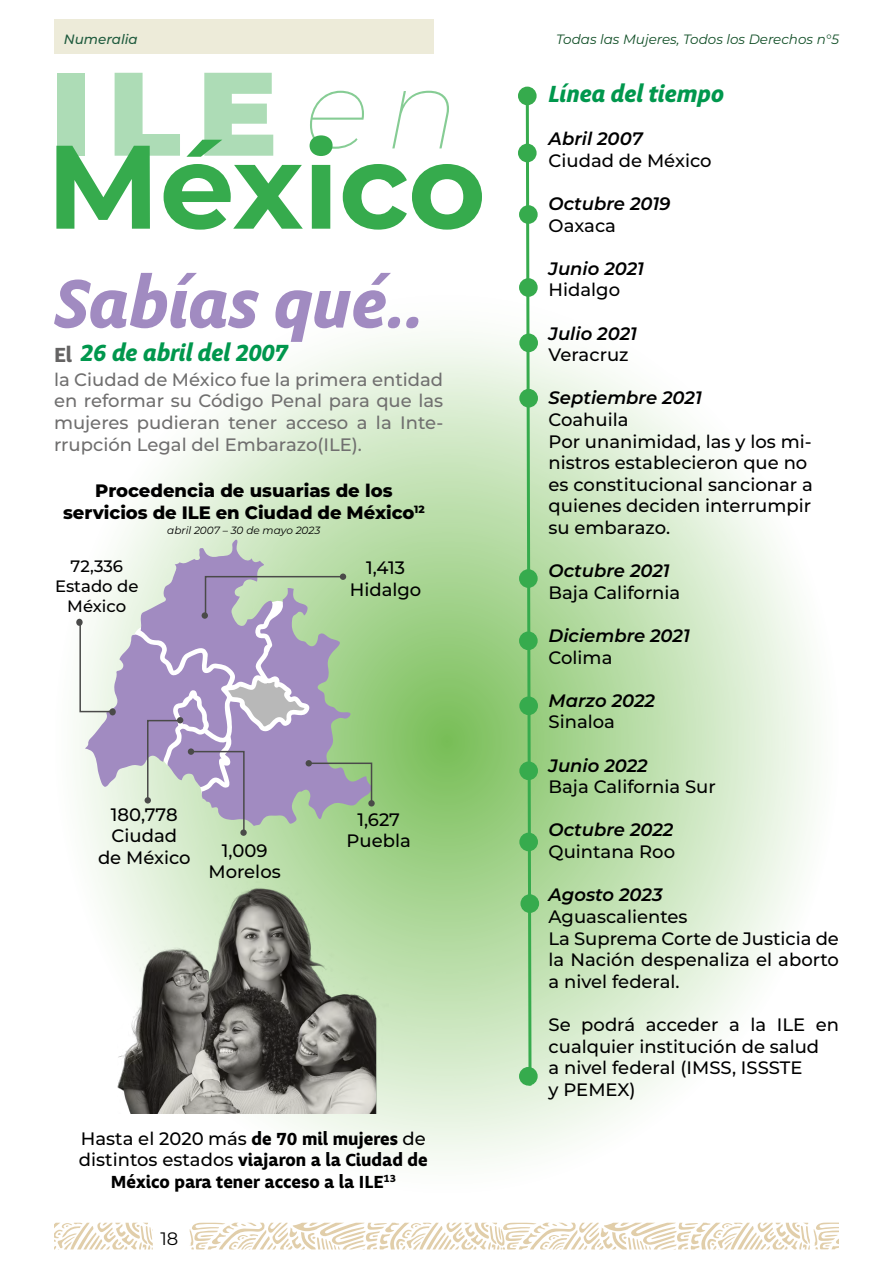
<style>
.page{position:relative;width:893px;height:1263px;background:#fff}
.page>*{position:absolute;margin:0;border:0;box-sizing:border-box;transform-origin:0 0}
.t1{font:700 118.5px "Montserrat";color:#36ab4d}
.t2{font:900 118.5px "Montserrat";color:#36ab4d}
.t3{font:italic 700 70.5px "Obliqua Sans";color:#a18bc1}
.t4{font:italic 700 24px "Obliqua Sans";color:#00974d}
.t5{font:500 18px/21.6px "Montserrat";color:#000;text-align:center}
.t6{font:500 18px/21.6px "Montserrat";color:#706f6f;text-align:justify}
.t7{font:italic 600 18px "Montserrat";color:#000}
.t8{font:700 18px/21.6px "Obliqua Sans";color:#000;text-align:center}
.t9{font:800 18px/21.6px "Montserrat";color:#000;text-align:center}
.t10{font:18px "Montserrat";color:#000}
.t11{font:500 16.5px/19.8px "Montserrat";color:#000;text-align:center}
.t12{font:italic 13.5px "Montserrat";color:#114f27}
.t13{font:italic 500 13.5px "Montserrat";color:#1f5b3e}
.t14{font:italic 10.5px "Montserrat";color:#000}
.s1{font-weight:100;font-style:italic;font-size:111px}
.s2{font-style:normal;font-size:21px;color:#646363}
.s3{font-family:"Obliqua Sans";font-weight:700}
.s4{font-family:"Montserrat";font-weight:500}
</style>
<div class="page">
<div style="left:54px;top:20px;width:380px;height:34px;background:#edebd9"></div>
<img style="left:76px;top:334px;width:739px;height:827px">
<svg style="left:524px;top:87px;width:9px;height:1001px;background:#98d197"></svg>
<div style="left:518px;top:87px;width:19px;height:18px;background:#36ab4d;border-radius:50%"></div>
<div style="left:518px;top:144px;width:19px;height:18px;background:#36ab4d;border-radius:50%"></div>
<div style="left:519px;top:205px;width:19px;height:19px;background:#36ab4d;border-radius:50%"></div>
<div style="left:519px;top:278px;width:19px;height:19px;background:#36ab4d;border-radius:50%"></div>
<div style="left:519px;top:334px;width:19px;height:18px;background:#36ab4d;border-radius:50%"></div>
<div style="left:519px;top:631px;width:19px;height:19px;background:#36ab4d;border-radius:50%"></div>
<div style="left:519px;top:696px;width:19px;height:19px;background:#36ab4d;border-radius:50%"></div>
<div style="left:519px;top:761px;width:19px;height:19px;background:#36ab4d;border-radius:50%"></div>
<div style="left:519px;top:833px;width:19px;height:18px;background:#36ab4d;border-radius:50%"></div>
<div style="left:520px;top:894px;width:19px;height:19px;background:#36ab4d;border-radius:50%"></div>
<div style="left:519px;top:1067px;width:19px;height:18px;background:#36ab4d;border-radius:50%"></div>
<div style="left:519px;top:569px;width:19px;height:19px;background:#36ab4d;border-radius:50%"></div>
<div style="left:519px;top:389px;width:19px;height:18px;background:#36ab4d;border-radius:50%"></div>
<div style="left:76px;top:619px;width:7px;height:7px;background:#4a4a49;border-radius:50%"></div>
<img style="left:117px;top:787px;width:271px;height:326px">
<svg style="left:79px;top:540px;width:294px;height:294px;background:#bbbcc4"></svg>
<svg style="left:54px;top:1223px;width:99px;height:26px"></svg>
<svg style="left:190px;top:1222px;width:648px;height:27px"></svg>
<p class="t13" style="left:64px;top:30px;width:75px">Numeralia</p>
<p class="t12" style="left:556px;top:30px;width:284px">Todas las Mujeres, Todos los Derechos n°5</p>
<h1 class="t2" style="left:50px;top:25px;width:411px">ILE<span class="s1">en</span></h1>
<h1 class="t1" style="left:47px;top:101px;width:441px">México</h1>
<h2 class="t3" style="left:54px;top:263px;width:371px">Sabías qué..</h2>
<p class="t6" style="left:54px;top:368px;width:391px">la Ciudad de México fue la primera entidad en reformar su Código Penal para que las mujeres pudieran tener acceso a la Inte&shy;rrupción Legal del Embarazo(ILE).</p>
<h3 class="t4" style="left:54px;top:339px;width:236px"><span class="s2">El</span> 26 de abril del 2007</h3>
<p class="t9" style="left:63px;top:479px;width:363px">Procedencia de usuarias de los servicios de ILE en Ciudad de México<sup>12</sup></p>
<p class="t14" style="left:167px;top:523px;width:155px">abril 2007 – 30 de mayo 2023</p>
<p class="t11" style="left:55px;top:556px;width:85px">72,336<br>Estado de<br>México</p>
<p class="t5" style="left:350px;top:556px;width:73px">1,413<br>Hidalgo</p>
<p class="t5" style="left:98px;top:803px;width:94px">180,778<br>Ciudad de México</p>
<p class="t5" style="left:208px;top:839px;width:74px">1,009<br>Morelos</p>
<p class="t5" style="left:347px;top:808px;width:66px">1,627<br>Puebla</p>
<p class="t5" style="left:81px;top:1127px;width:346px">Hasta el 2020 más <span class="s3">de 70 mil mujeres</span> de</p>
<p class="t8" style="left:79px;top:1151px;width:350px"><span class="s4">distintos estados</span> viajaron a la Ciudad de<br>México para tener acceso a la ILE<sup>13</sup></p>
<p class="t10" style="left:160px;top:1226px;width:19px">18</p>
<h3 class="t4" style="left:549px;top:80px;width:177px">Línea del tiempo</h3>
<p class="t7" style="left:549px;top:126px;width:96px">Abril 2007</p>
<p class="t5" style="left:549px;top:149px;width:165px">Ciudad de México</p>
<p class="t7" style="left:549px;top:191px;width:124px">Octubre 2019</p>
<p class="t5" style="left:549px;top:214px;width:69px">Oaxaca</p>
<p class="t7" style="left:549px;top:256px;width:97px">Junio 2021</p>
<p class="t5" style="left:549px;top:278px;width:73px">Hidalgo</p>
<p class="t7" style="left:549px;top:320px;width:90px">Julio 2021</p>
<p class="t5" style="left:549px;top:343px;width:82px">Veracruz</p>
<p class="t7" style="left:549px;top:385px;width:155px">Septiembre 2021</p>
<p class="t5" style="left:549px;top:408px;width:266px;text-align:left">Coahuila<br>Por unanimidad, las y los mi&shy;nistros establecieron que no es constitucional sancionar a quienes deciden interrumpir su embarazo.</p>
<p class="t7" style="left:549px;top:558px;width:123px">Octubre 2021</p>
<p class="t5" style="left:549px;top:581px;width:133px">Baja California</p>
<p class="t7" style="left:549px;top:623px;width:143px">Diciembre 2021</p>
<p class="t5" style="left:549px;top:646px;width:65px">Colima</p>
<p class="t7" style="left:549px;top:688px;width:108px">Marzo 2022</p>
<p class="t5" style="left:549px;top:710px;width:68px">Sinaloa</p>
<p class="t7" style="left:549px;top:752px;width:101px">Junio 2022</p>
<p class="t5" style="left:549px;top:775px;width:169px">Baja California Sur</p>
<p class="t7" style="left:549px;top:817px;width:126px">Octubre 2022</p>
<p class="t5" style="left:549px;top:840px;width:128px">Quintana Roo</p>
<p class="t7" style="left:549px;top:882px;width:116px">Agosto 2023</p>
<p class="t5" style="left:549px;top:905px;width:292px;text-align:left">Aguascalientes<br>La Suprema Corte de Justicia de la Nación despenaliza el aborto a nivel federal.</p>
<p class="t5" style="left:549px;top:1013px;width:292px;text-align:left">Se podrá acceder a la ILE en cualquier institución de salud<br>a nivel federal (IMSS, ISSSTE<br>y PEMEX)</p>
</div>
